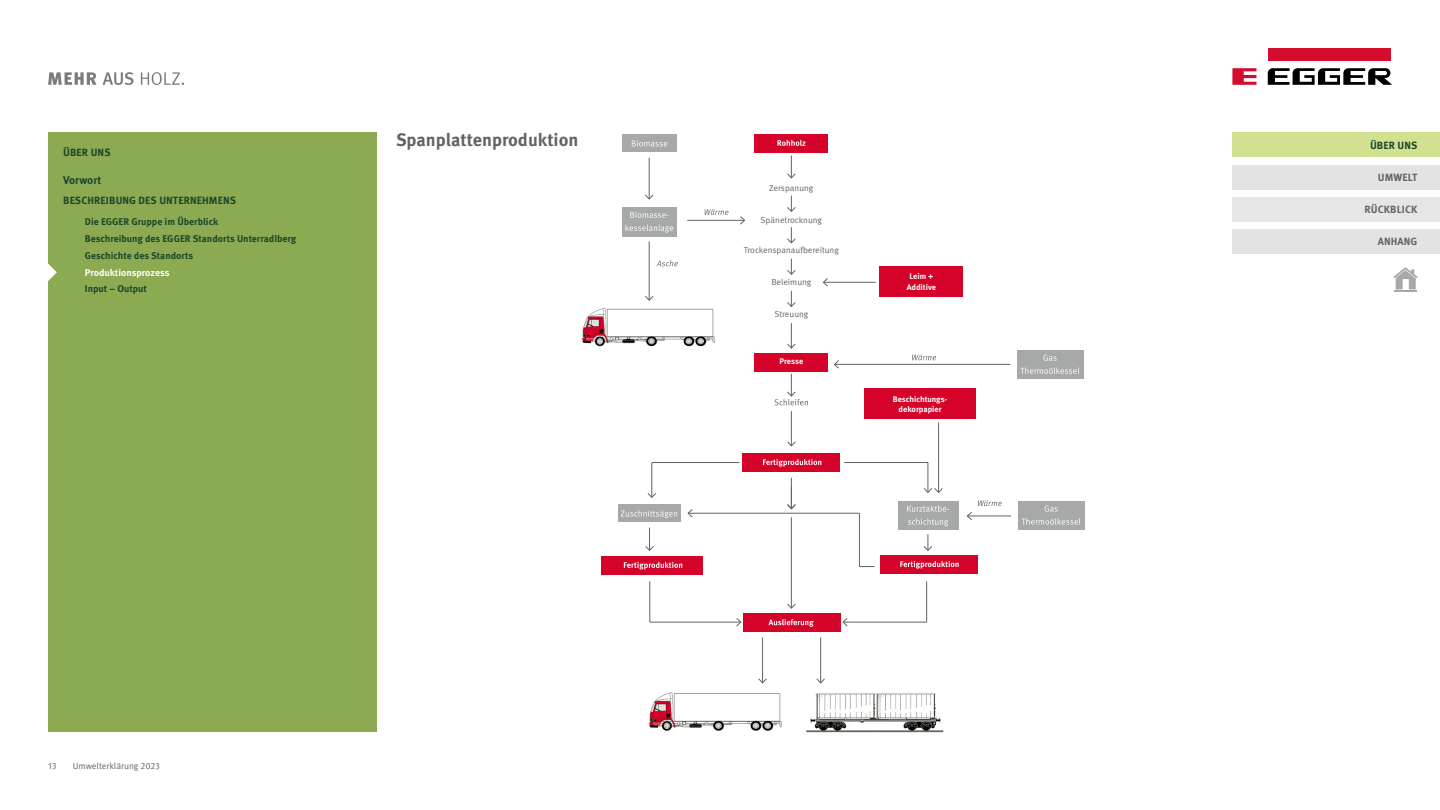
<style>
.page{position:relative;width:1440px;height:810px;background:#fff}
.page>*{position:absolute;margin:0;border:0;box-sizing:border-box;transform-origin:0 0}
.t1{font:700 18px "Meta Pro";color:#646363}
.t2{font:700 11.25px "Meta Pro";color:#1b462c}
.t3{font:700 10.5px "Meta Pro";letter-spacing:.01em;color:#1b462c}
.t4{font:700 10.5px "Meta Pro";letter-spacing:.01em;color:#646363}
.t5{font:700 9.75px/17px "Meta Pro";color:#1b462c}
.t6{font:700 9.75px "Meta Pro";color:#fff}
.t7{font:9px "Meta Pro";color:#646363}
.t8{font:8.7px "Meta Pro";letter-spacing:-.005em;color:#626463}
.t9{font:700 8.18px/10.9px "Meta Pro";color:#fff;text-align:center}
</style>
<div class="page">
<svg style="left:48px;top:72px;width:49px;height:13px"></svg>
<svg style="left:103px;top:72px;width:31px;height:13px"></svg>
<svg style="left:141px;top:72px;width:43px;height:13px"></svg>
<div style="left:1268px;top:48px;width:122px;height:13px;background:#d40c2d"></div>
<svg style="left:1232px;top:68px;width:24px;height:17px"></svg>
<svg style="left:1268px;top:68px;width:124px;height:17px"></svg>
<div style="left:622px;top:134px;width:55px;height:18px;background:#a7a9a9"></div>
<div style="left:622px;top:207px;width:55px;height:29px;background:#a7a9a9"></div>
<div style="left:618px;top:504px;width:63px;height:18px;background:#a7a9a9"></div>
<div style="left:898px;top:501px;width:60px;height:28px;background:#a7a9a9"></div>
<div style="left:1018px;top:501px;width:67px;height:28px;background:#a7a9a9"></div>
<div style="left:1017px;top:350px;width:67px;height:29px;background:#a7a9a9"></div>
<div style="left:744px;top:613px;width:97px;height:18px;background:#d5022a"></div>
<div style="left:755px;top:134px;width:73px;height:18px;background:#d5022a"></div>
<img style="left:582px;top:293px;width:133px;height:54px">
<img style="left:649px;top:677px;width:295px;height:56px">
<svg style="left:787px;top:155px;width:9px;height:24px"></svg>
<svg style="left:777px;top:140px;width:29px;height:6px"></svg>
<div style="left:755px;top:353px;width:73px;height:18px;background:#d5022a"></div>
<div style="left:743px;top:453px;width:97px;height:18px;background:#d5022a"></div>
<svg style="left:763px;top:459px;width:58px;height:8px"></svg>
<svg style="left:768px;top:619px;width:46px;height:8px"></svg>
<div style="left:880px;top:267px;width:83px;height:30px;background:#d5022a"></div>
<div style="left:864px;top:388px;width:111px;height:31px;background:#d5022a"></div>
<svg style="left:787px;top:196px;width:9px;height:16px"></svg>
<svg style="left:787px;top:227px;width:9px;height:17px"></svg>
<svg style="left:787px;top:259px;width:9px;height:16px"></svg>
<svg style="left:787px;top:323px;width:9px;height:26px"></svg>
<svg style="left:787px;top:291px;width:9px;height:16px"></svg>
<hr style="left:791px;top:411px;width:1px;height:35px;background:#626463">
<svg style="left:787px;top:441px;width:9px;height:6px"></svg>
<hr style="left:649px;top:158px;width:1px;height:41px;background:#626463">
<svg style="left:645px;top:194px;width:9px;height:6px"></svg>
<hr style="left:649px;top:241px;width:1px;height:59px;background:#626463">
<svg style="left:645px;top:295px;width:9px;height:6px"></svg>
<svg style="left:645px;top:528px;width:9px;height:23px"></svg>
<svg style="left:923px;top:534px;width:9px;height:17px"></svg>
<hr style="left:938px;top:423px;width:1px;height:69px;background:#626463">
<hr style="left:791px;top:517px;width:1px;height:91px;background:#626463">
<svg style="left:787px;top:603px;width:9px;height:6px"></svg>
<hr style="left:762px;top:637px;width:1px;height:46px;background:#626463">
<svg style="left:758px;top:678px;width:9px;height:6px"></svg>
<hr style="left:791px;top:478px;width:1px;height:31px;background:#626463">
<svg style="left:787px;top:486px;width:9px;height:23px"></svg>
<hr style="left:820px;top:637px;width:1px;height:46px;background:#626463">
<svg style="left:816px;top:678px;width:9px;height:6px"></svg>
<svg style="left:923px;top:463px;width:20px;height:30px"></svg>
<svg style="left:774px;top:374px;width:34px;height:31px"></svg>
<hr style="left:650px;top:581px;width:1px;height:41px;background:#626463">
<hr style="left:650px;top:622px;width:91px;height:1px;background:#626463">
<svg style="left:736px;top:618px;width:6px;height:9px"></svg>
<hr style="left:687px;top:220px;width:57px;height:1px;background:#626463">
<svg style="left:740px;top:216px;width:5px;height:9px"></svg>
<hr style="left:824px;top:282px;width:52px;height:1px;background:#626463">
<svg style="left:823px;top:278px;width:5px;height:9px"></svg>
<hr style="left:835px;top:364px;width:175px;height:1px;background:#626463">
<svg style="left:834px;top:360px;width:5px;height:9px"></svg>
<hr style="left:968px;top:516px;width:43px;height:1px;background:#626463">
<hr style="left:926px;top:581px;width:1px;height:41px;background:#626463">
<hr style="left:843px;top:622px;width:84px;height:1px;background:#626463">
<svg style="left:842px;top:618px;width:6px;height:9px"></svg>
<hr style="left:688px;top:513px;width:172px;height:1px;background:#626463">
<svg style="left:687px;top:509px;width:6px;height:9px"></svg>
<hr style="left:844px;top:462px;width:84px;height:1px;background:#626463">
<hr style="left:652px;top:463px;width:1px;height:34px;background:#626463">
<svg style="left:647px;top:493px;width:9px;height:5px"></svg>
<hr style="left:652px;top:462px;width:87px;height:1px;background:#626463">
<hr style="left:859px;top:513px;width:1px;height:54px;background:#626463">
<svg style="left:859px;top:566px;width:16px;height:1px"></svg>
<svg style="left:705px;top:209px;width:24px;height:6px"></svg>
<svg style="left:656px;top:260px;width:22px;height:6px"></svg>
<svg style="left:912px;top:355px;width:24px;height:5px"></svg>
<svg style="left:967px;top:500px;width:35px;height:20px"></svg>
<div style="left:602px;top:556px;width:101px;height:18px;background:#d5022a"></div>
<svg style="left:624px;top:562px;width:58px;height:8px"></svg>
<div style="left:880px;top:555px;width:98px;height:18px;background:#d5022a"></div>
<svg style="left:900px;top:561px;width:59px;height:8px"></svg>
<svg style="left:632px;top:140px;width:35px;height:7px"></svg>
<svg style="left:625px;top:225px;width:48px;height:8px"></svg>
<svg style="left:630px;top:212px;width:38px;height:6px"></svg>
<svg style="left:1021px;top:367px;width:58px;height:7px"></svg>
<svg style="left:1043px;top:355px;width:14px;height:6px"></svg>
<svg style="left:1022px;top:518px;width:58px;height:7px"></svg>
<svg style="left:1045px;top:505px;width:13px;height:7px"></svg>
<svg style="left:908px;top:518px;width:40px;height:8px"></svg>
<svg style="left:907px;top:505px;width:42px;height:7px"></svg>
<svg style="left:621px;top:510px;width:56px;height:8px"></svg>
<div style="left:48px;top:133px;width:328px;height:599px;background:#8caa51"></div>
<svg style="left:48px;top:264px;width:9px;height:17px"></svg>
<div style="left:1232px;top:133px;width:208px;height:24px;background:#d2e190"></div>
<div style="left:1232px;top:165px;width:208px;height:24px;background:#e3e3e3"></div>
<div style="left:1232px;top:197px;width:208px;height:24px;background:#e6e6e6"></div>
<div style="left:1232px;top:229px;width:208px;height:25px;background:#e3e3e3"></div>
<svg style="left:1393px;top:267px;width:25px;height:24px"></svg>
<p class="t3" style="left:63px;top:145px;width:49px">ÜBER UNS</p>
<p class="t2" style="left:63px;top:173px;width:40px">Vorwort</p>
<p class="t3" style="left:63px;top:194px;width:174px">BESCHREIBUNG DES UNTERNEHMENS</p>
<p class="t5" style="left:85px;top:213px;width:213px">Die EGGER Gruppe im Überblick<br>Beschreibung des EGGER Standorts Unterradlberg<br>Geschichte des Standorts</p>
<p class="t6" style="left:85px;top:266px;width:86px">Produktionsprozess</p>
<p class="t5" style="left:85px;top:281px;width:64px">Input – Output</p>
<h1 class="t1" style="left:396px;top:129px;width:184px">Spanplattenproduktion</h1>
<p class="t7" style="left:48px;top:760px;width:10px">13</p>
<p class="t7" style="left:73px;top:760px;width:89px">Umwelterklärung 2023</p>
<p class="t8" style="left:769px;top:183px;width:46px">Zerspanung</p>
<p class="t8" style="left:761px;top:214px;width:63px">Spänetrocknung</p>
<p class="t8" style="left:744px;top:245px;width:97px">Trockenspanaufbereitung</p>
<p class="t8" style="left:771px;top:277px;width:42px">Beleimung</p>
<p class="t8" style="left:774px;top:309px;width:36px">Streuung</p>
<p class="t9" style="left:779px;top:356px;width:25px">Presse</p>
<p class="t9" style="left:907px;top:271px;width:31px">Leim +<br>Additive</p>
<p class="t9" style="left:893px;top:394px;width:56px">Beschichtungs&shy;dekorpapier</p>
<p class="t3" style="left:1370px;top:139px;width:49px">ÜBER UNS</p>
<p class="t4" style="left:1378px;top:171px;width:41px">UMWELT</p>
<p class="t4" style="left:1364px;top:203px;width:54px">RÜCKBLICK</p>
<p class="t4" style="left:1378px;top:235px;width:41px">ANHANG</p>
</div>
